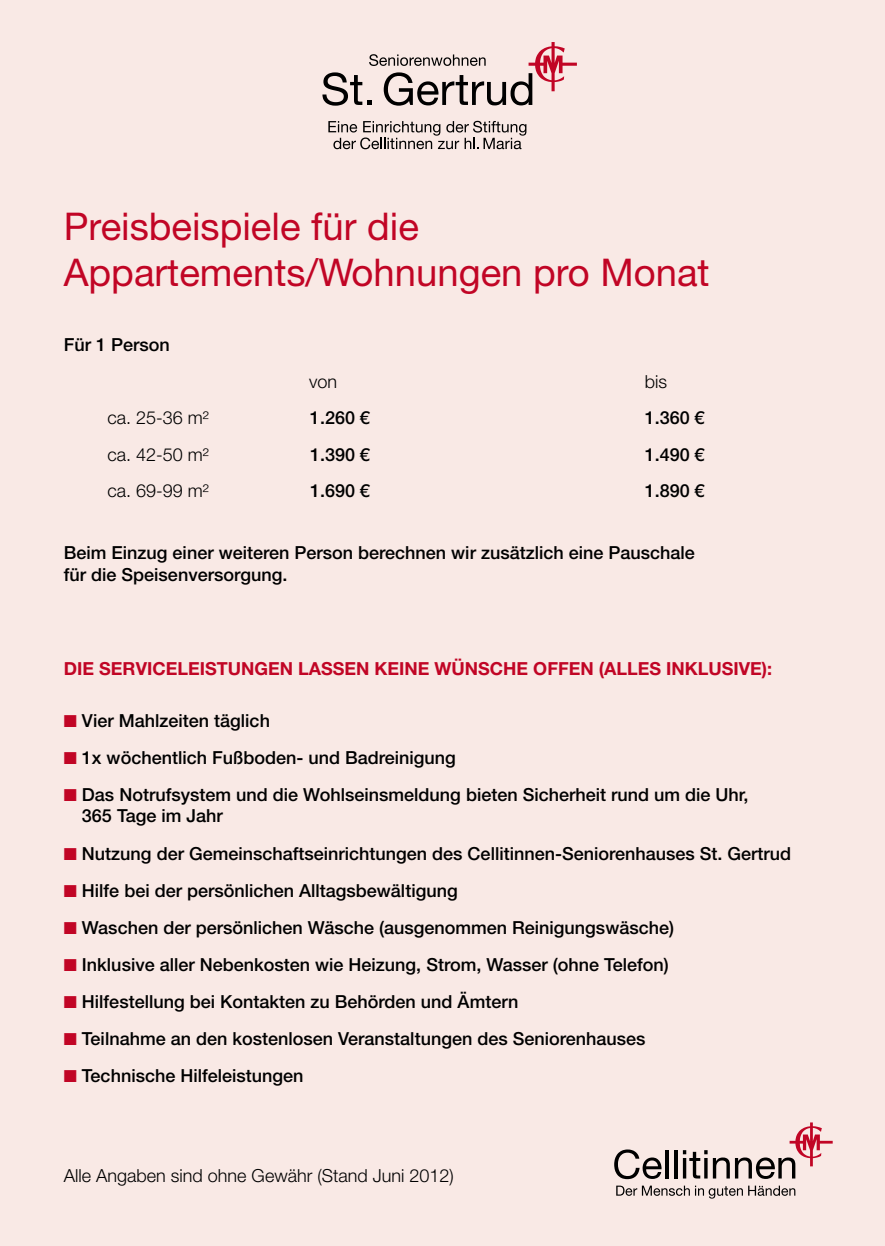
<style>
.page{position:relative;width:885px;height:1246px;background:#fff}
.page>*{position:absolute;margin:0;border:0;box-sizing:border-box;transform-origin:0 0}
.t1{font:38.25px/46.5px "Helvetica Neue LT Std";color:#c10525}
.t2{font:500 18px/21.8px "Helvetica Neue LT Std";color:#000}
.t3{font:300 18px "Helvetica Neue LT Std";color:#000}
.t4{font:700 18px "Helvetica Neue LT Std";color:#c10525}
.s1{color:#c10525}
</style>
<div class="page">
<div style="left:0;top:0;width:884px;height:1246px;background:#f9e9e5"></div>
<svg style="left:614px;top:1149px;width:47px;height:30px"></svg>
<hr style="left:665px;top:1150px;width:3px;height:28px;background:#000">
<hr style="left:674px;top:1150px;width:3px;height:28px;background:#000">
<svg style="left:682px;top:1122px;width:150px;height:57px"></svg>
<svg style="left:616px;top:1185px;width:73px;height:11px"></svg>
<svg style="left:695px;top:1185px;width:47px;height:13px"></svg>
<svg style="left:748px;top:1185px;width:47px;height:11px"></svg>
<svg style="left:328px;top:121px;width:198px;height:28px"></svg>
<svg style="left:322px;top:42px;width:255px;height:64px"></svg>
<h1 class="t1" style="left:64px;top:203px;width:647px">Preisbeispiele für die<br>Appartements/Wohnungen pro Monat</h1>
<p class="t2" style="left:64px;top:333px;width:108px">Für 1 Person</p>
<p class="t3" style="left:309px;top:370px;width:30px">von</p>
<p class="t3" style="left:644px;top:370px;width:24px">bis</p>
<p class="t3" style="left:107px;top:407px;width:103px">ca. 25-36 m²</p>
<p class="t2" style="left:310px;top:407px;width:62px">1.260 €</p>
<p class="t2" style="left:644px;top:407px;width:62px">1.360 €</p>
<p class="t3" style="left:107px;top:443px;width:103px">ca. 42-50 m²</p>
<p class="t2" style="left:310px;top:443px;width:62px">1.390 €</p>
<p class="t2" style="left:644px;top:443px;width:62px">1.490 €</p>
<p class="t3" style="left:107px;top:480px;width:103px">ca. 69-99 m²</p>
<p class="t2" style="left:310px;top:480px;width:62px">1.690 €</p>
<p class="t2" style="left:644px;top:480px;width:62px">1.890 €</p>
<p class="t2" style="left:64px;top:541px;width:632px">Beim Einzug einer weiteren Person berechnen wir zusätzlich eine Pauschale für die Speisenversorgung.</p>
<p class="t4" style="left:64px;top:657px;width:709px">DIE SERVICELEISTUNGEN LASSEN KEINE WÜNSCHE OFFEN (ALLES INKLUSIVE):</p>
<p class="t2" style="left:64px;top:709px;width:208px"><span class="s1">■</span> Vier Mahlzeiten täglich</p>
<p class="t2" style="left:64px;top:746px;width:393px"><span class="s1">■</span> 1x wöchentlich Fußboden- und Badreinigung</p>
<p class="t2" style="left:82px;top:783px;width:668px;text-indent:-18px"><span class="s1">■</span> Das Notrufsystem und die Wohlseinsmeldung bieten Sicherheit rund um die Uhr,<br>365 Tage im Jahr</p>
<p class="t2" style="left:64px;top:842px;width:728px"><span class="s1">■</span> Nutzung der Gemeinschaftseinrichtungen des Cellitinnen-Seniorenhauses St. Gertrud</p>
<p class="t2" style="left:64px;top:879px;width:395px"><span class="s1">■</span> Hilfe bei der persönlichen Alltagsbewältigung</p>
<p class="t2" style="left:64px;top:916px;width:611px"><span class="s1">■</span> Waschen der persönlichen Wäsche (ausgenommen Reinigungswäsche)</p>
<p class="t2" style="left:64px;top:953px;width:606px"><span class="s1">■</span> Inklusive aller Nebenkosten wie Heizung, Strom, Wasser (ohne Telefon)</p>
<p class="t2" style="left:64px;top:990px;width:456px"><span class="s1">■</span> Hilfestellung bei Kontakten zu Behörden und Ämtern</p>
<p class="t2" style="left:64px;top:1027px;width:583px"><span class="s1">■</span> Teilnahme an den kostenlosen Veranstaltungen des Seniorenhauses</p>
<p class="t2" style="left:64px;top:1064px;width:241px"><span class="s1">■</span> Technische Hilfeleistungen</p>
<p class="t3" style="left:64px;top:1165px;width:391px">Alle Angaben sind ohne Gewähr (Stand Juni 2012)</p>
</div>
